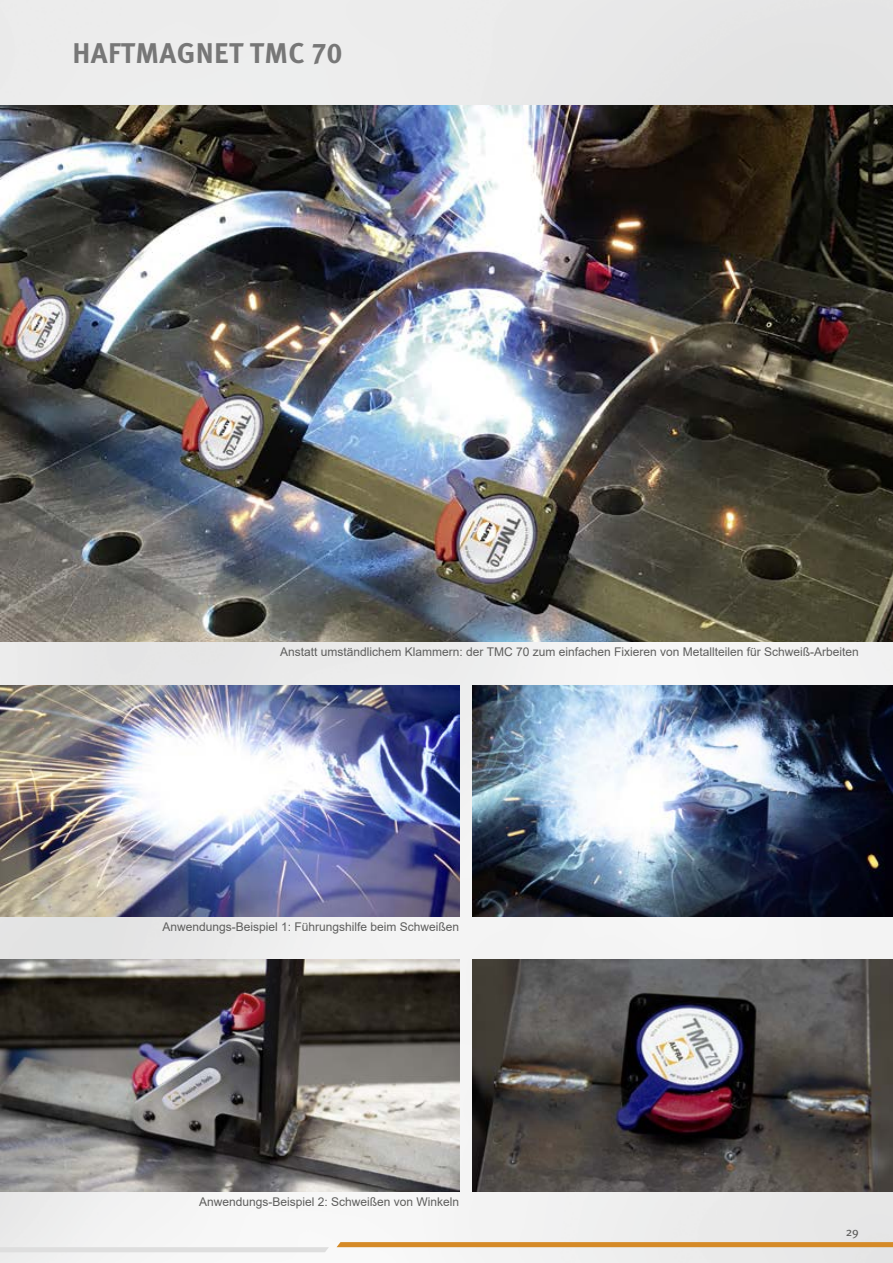
<style>
.page{position:relative;width:893px;height:1263px;background:#fff}
.page>*{position:absolute;margin:0;border:0;box-sizing:border-box;transform-origin:0 0}
.Ü2_Grey-Design{font:700 28.5px "Meta OT";letter-spacing:.015em;color:#777}
.Aufzählungen_Rotes_K{font:12px "Arial";color:#5e5e5d}
.t1{font:12px "Meta OT";color:#5e5e5d}
</style>
<div class="page">
<img style="left:0;top:0;width:893px;height:1263px">
<svg style="left:337px;top:1242px;width:556px;height:5px;background:#d58c2b"></svg>
<div style="left:0;top:1247px;width:329px;height:5px;background:#dedede"></div>
<img style="left:0;top:105px;width:893px;height:537px">
<img style="left:0;top:685px;width:459px;height:231px">
<img style="left:0;top:960px;width:459px;height:231px">
<img style="left:472px;top:685px;width:421px;height:231px">
<img style="left:472px;top:960px;width:421px;height:231px">
<p class="Ü2_Grey-Design" style="left:72px;top:36px;width:272px">HAFTMAGNET TMC 70</p>
<p class="Aufzählungen_Rotes_K" style="left:280px;top:644px;width:580px">Anstatt umständlichem Klammern: der TMC 70 zum einfachen Fixieren von Metallteilen für Schweiß-Arbeiten</p>
<p class="Aufzählungen_Rotes_K" style="left:162px;top:918px;width:298px">Anwendungs-Beispiel 1: Führungshilfe beim Schweißen</p>
<p class="Aufzählungen_Rotes_K" style="left:199px;top:1193px;width:262px">Anwendungs-Beispiel 2: Schweißen von Winkeln</p>
<p class="t1" style="left:846px;top:1225px;width:15px">29</p>
</div>
